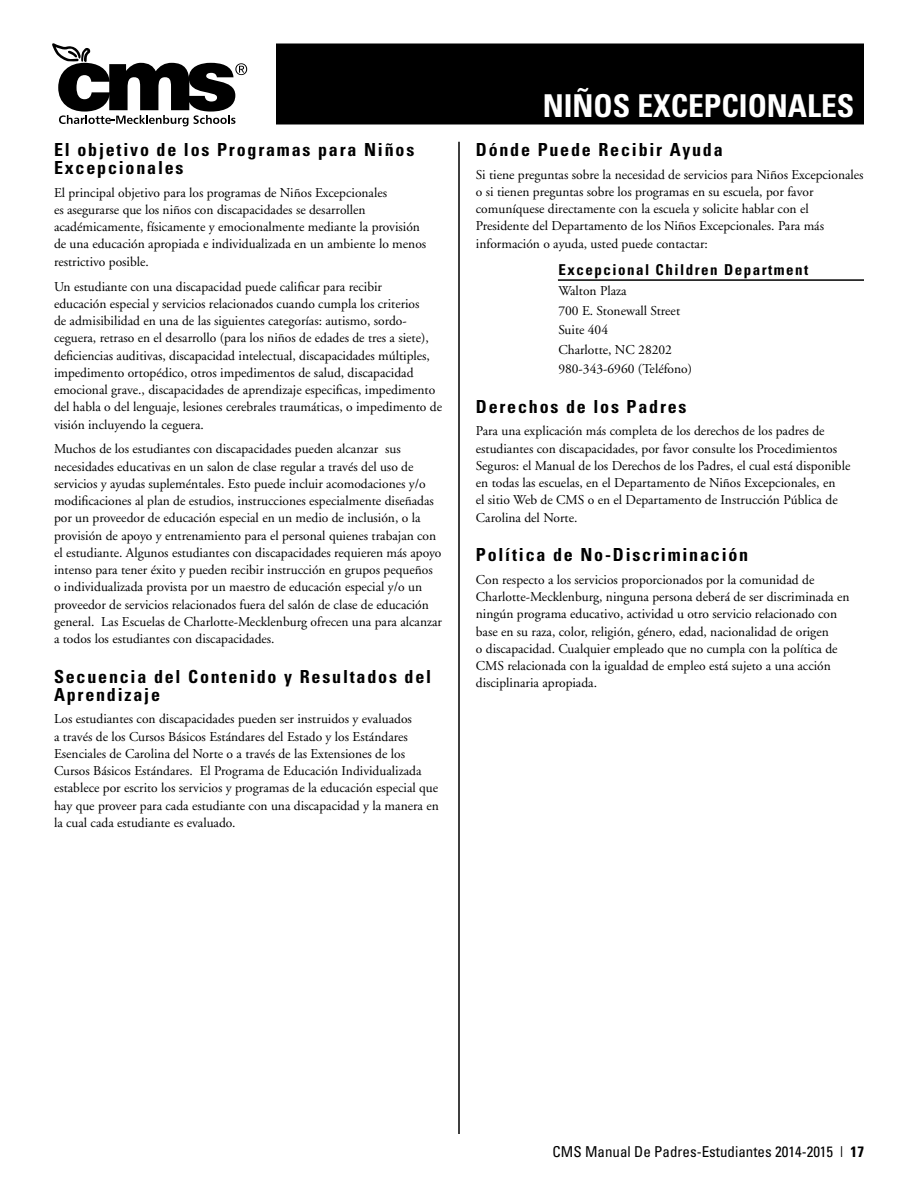
<style>
.page{position:relative;width:918px;height:1188px;background:#fff}
.page>*{position:absolute;margin:0;border:0;box-sizing:border-box;transform-origin:0 0}
.t1{font:700 condensed 31.5px "Univers";color:#fff}
.t2{font:700 condensed 18px/18px "Univers";letter-spacing:.1em;color:#000}
.t3{font:condensed 15px "Univers";color:#000}
.t4{font:700 condensed 15px "Univers";letter-spacing:.1em;color:#000}
.t5{font:13.5px/17.2px "Adobe Garamond";color:#000}
.s1{font-weight:700}
</style>
<div class="page">
<div style="left:277px;top:44px;width:586px;height:80px;background:#000"></div>
<svg style="left:52px;top:44px;width:195px;height:82px"></svg>
<hr style="left:558px;top:279px;width:306px;height:2px;background:#000">
<hr style="left:458px;top:142px;width:2px;height:992px;background:#000">
<h2 class="t2" style="left:54px;top:141px;width:362px">El objetivo de los Programas para Niños<br>Excepcionales</h2>
<p class="t5" style="left:54px;top:184px;width:374px">El principal objetivo para los programas de Niños Excepcionales<br>es asegurarse que los niños con discapacidades se desarrollen académicamente, físicamente y emocionalmente mediante la provisión de una educación apropiada e individualizada en un ambiente lo menos restrictivo posible.</p>
<p class="t5" style="left:54px;top:278px;width:390px">Un estudiante con una discapacidad puede calificar para recibir<br>educación especial y servicios relacionados cuando cumpla los criterios<br>de admisibilidad en una de las siguientes categorías: autismo, sordo&shy;ceguera, retraso en el desarrollo (para los niños de edades de tres a siete), deficiencias auditivas, discapacidad intelectual, discapacidades múltiples, impedimento ortopédico, otros impedimentos de salud, discapacidad emocional grave., discapacidades de aprendizaje especificas, impedimento del habla o del lenguaje, lesiones cerebrales traumáticas, o impedimento de visión incluyendo la ceguera.</p>
<p class="t5" style="left:54px;top:441px;width:390px">Muchos de los estudiantes con discapacidades pueden alcanzar sus necesidades educativas en un salon de clase regular a través del uso de servicios y ayudas supleméntales. Esto puede incluir acomodaciones y/o modificaciones al plan de estudios, instrucciones especialmente diseñadas por un proveedor de educación especial en un medio de inclusión, o la provisión de apoyo y entrenamiento para el personal quienes trabajan con el estudiante. Algunos estudiantes con discapacidades requieren más apoyo intenso para tener éxito y pueden recibir instrucción en grupos pequeños o individualizada provista por un maestro de educación especial y/o un proveedor de servicios relacionados fuera del salón de clase de educación general. Las Escuelas de Charlotte-Mecklenburg ofrecen una para alcanzar a todos los estudiantes con discapacidades.</p>
<h2 class="t2" style="left:54px;top:667px;width:379px">Secuencia del Contenido y Resultados del<br>Aprendizaje</h2>
<p class="t5" style="left:54px;top:711px;width:386px">Los estudiantes con discapacidades pueden ser instruidos y evaluados<br>a través de los Cursos Básicos Estándares del Estado y los Estándares Esenciales de Carolina del Norte o a través de las Extensiones de los Cursos Básicos Estándares. El Programa de Educación Individualizada establece por escrito los servicios y programas de la educación especial que hay que proveer para cada estudiante con una discapacidad y la manera en la cual cada estudiante es evaluado.</p>
<h1 class="t1" style="left:543px;top:86px;width:313px">NIÑOS EXCEPCIONALES</h1>
<h2 class="t2" style="left:476px;top:141px;width:248px">Dónde Puede Recibir Ayuda</h2>
<p class="t5" style="left:476px;top:166px;width:389px">Si tiene preguntas sobre la necesidad de servicios para Niños Excepcionales o si tienen preguntas sobre los programas en su escuela, por favor comuníquese directamente con la escuela y solicite hablar con el Presidente del Departamento de los Niños Excepcionales. Para más información o ayuda, usted puede contactar:</p>
<p class="t4" style="left:558px;top:260px;width:252px">Excepcional Children Department</p>
<p class="t5" style="left:558px;top:282px;width:135px;line-height:19.4px">Walton Plaza<br>700 E. Stonewall Street<br>Suite 404<br>Charlotte, NC 28202<br>980-343-6960 (Teléfono)</p>
<h2 class="t2" style="left:476px;top:397px;width:212px">Derechos de los Padres</h2>
<p class="t5" style="left:476px;top:423px;width:376px">Para una explicación más completa de los derechos de los padres de estudiantes con discapacidades, por favor consulte los Procedimientos Seguros: el Manual de los Derechos de los Padres, el cual está disponible en todas las escuelas, en el Departamento de Niños Excepcionales, en<br>el sitio Web de CMS o en el Departamento de Instrucción Pública de Carolina del Norte.</p>
<h2 class="t2" style="left:476px;top:546px;width:274px">Política de No-Discriminación</h2>
<p class="t5" style="left:476px;top:571px;width:375px">Con respecto a los servicios proporcionados por la comunidad de Charlotte-Mecklenburg, ninguna persona deberá de ser discriminada en ningún programa educativo, actividad u otro servicio relacionado con base en su raza, color, religión, género, edad, nacionalidad de origen<br>o discapacidad. Cualquier empleado que no cumpla con la política de CMS relacionada con la igualdad de empleo está sujeto a una acción disciplinaria apropiada.</p>
<p class="t3" style="left:553px;top:1142px;width:313px">CMS Manual De Padres-Estudiantes 2014-2015 | <span class="s1">17</span></p>
</div>
